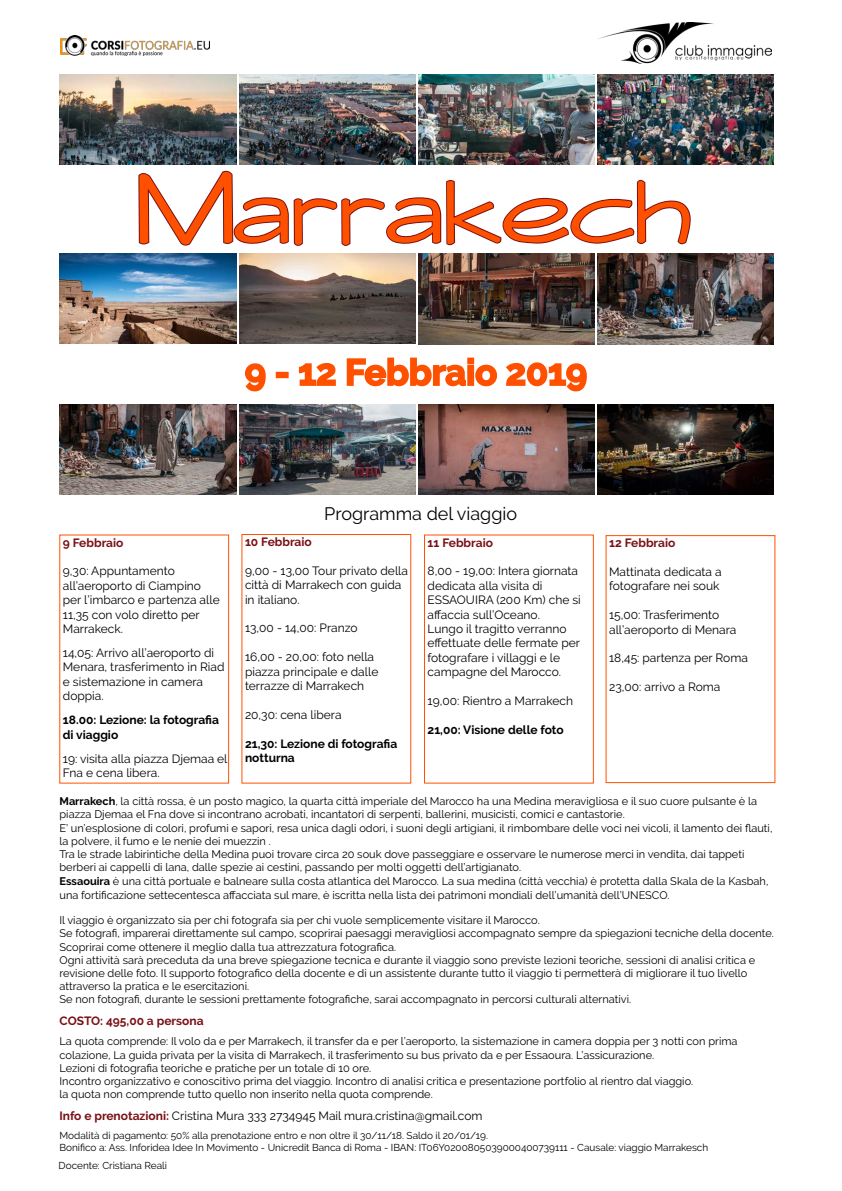
<style>
.page{position:relative;width:842px;height:1191px;background:#fff}
.page>*{position:absolute;margin:0;border:0;box-sizing:border-box;transform-origin:0 0}
.t1{font:120px "Whitehall";color:#ff5000}
.t2{font:700 36px "Raleway";color:#ff5000}
.t3{font:18px "Raleway";color:#000}
.t4{font:12px/14.4px "Raleway";color:#000}
.t5{font:700 12px/14.4px "Raleway";color:#000}
.t6{font:700 12px "Raleway";color:#791015}
.t7{font:11px/13.2px "Raleway";color:#000}
.t8{font:10px/12px "Raleway";color:#000}
.s1{font-weight:700}
.s2{font-weight:700;color:#791015}
</style>
<div class="page">
<svg style="left:138px;top:171px;width:553px;height:74px"></svg>
<svg style="left:245px;top:363px;width:21px;height:29px"></svg>
<div style="left:276px;top:372px;width:13px;height:6px;border:2px solid #ff5000"></div>
<svg style="left:298px;top:363px;width:38px;height:23px"></svg>
<svg style="left:346px;top:357px;width:152px;height:30px"></svg>
<svg style="left:506px;top:362px;width:81px;height:30px"></svg>
<img style="left:60px;top:74px;width:176px;height:91px">
<img style="left:597px;top:74px;width:177px;height:91px">
<img style="left:60px;top:253px;width:176px;height:91px">
<img style="left:239px;top:74px;width:177px;height:91px">
<img style="left:418px;top:74px;width:176px;height:91px">
<img style="left:597px;top:404px;width:177px;height:90px">
<img style="left:239px;top:404px;width:177px;height:91px">
<div style="left:60px;top:535px;width:169px;height:248px;border:1px solid #ff5000"></div>
<div style="left:424px;top:535px;width:170px;height:248px;border:1px solid #ff5000"></div>
<div style="left:606px;top:535px;width:169px;height:248px;border:1px solid #ff5000"></div>
<img style="left:60px;top:404px;width:176px;height:91px">
<img style="left:239px;top:253px;width:177px;height:91px">
<img style="left:598px;top:23px;width:173px;height:40px">
<img style="left:60px;top:36px;width:149px;height:19px">
<img style="left:418px;top:404px;width:177px;height:91px">
<img style="left:419px;top:254px;width:176px;height:90px">
<img style="left:597px;top:254px;width:177px;height:90px">
<h1 class="t1" style="left:138px;top:144px;width:555px">Marrakech</h1>
<h2 class="t2" style="left:245px;top:352px;width:344px">9 - 12 Febbraio 2019</h2>
<p class="t6" style="left:63px;top:535px;width:62px">9 Febbraio</p>
<p class="t4" style="left:63px;top:564px;width:158px">9,30: Appuntamento all’aeroporto di Ciampino per l’imbarco e partenza alle<br>11,35 con volo diretto per<br>Marrakeck.</p>
<p class="t4" style="left:63px;top:645px;width:163px">14,05: Arrivo all’aeroporto di<br>Menara, trasferimento in Riad e sistemazione in camera doppia.</p>
<p class="t5" style="left:63px;top:713px;width:158px">18.00: Lezione: la fotografia di viaggio</p>
<p class="t4" style="left:63px;top:751px;width:166px">19: visita alla piazza Djemaa el<br>Fna e cena libera.</p>
<h3 class="t3" style="left:324px;top:503px;width:194px">Programma del viaggio</h3>
<p class="t6" style="left:245px;top:535px;width:68px">10 Febbraio</p>
<p class="t4" style="left:245px;top:563px;width:165px">9,00 - 13,00 Tour privato della città di Marrakech con guida in italiano.</p>
<p class="t4" style="left:245px;top:621px;width:114px">13,00 - 14,00: Pranzo</p>
<p class="t4" style="left:245px;top:650px;width:135px">16,00 - 20,00: foto nella piazza principale e dalle terrazze di Marrakech</p>
<p class="t4" style="left:245px;top:707px;width:98px">20,30: cena libera</p>
<p class="t5" style="left:245px;top:736px;width:154px">21,30: Lezione di fotografia notturna</p>
<p class="t6" style="left:428px;top:535px;width:67px">11 Febbraio</p>
<p class="t4" style="left:428px;top:564px;width:155px">8,00 - 19,00: Intera giornata dedicata alla visita di<br>ESSAOUIRA (200 Km) che si affaccia sull’Oceano.<br>Lungo il tragitto verranno effettuate delle fermate per fotografare i villaggi e le campagne del Marocco.</p>
<p class="t4" style="left:428px;top:693px;width:147px">19,00: Rientro a Marrakech</p>
<p class="t5" style="left:428px;top:722px;width:138px">21,00: Visione delle foto</p>
<p class="t6" style="left:609px;top:536px;width:68px">12 Febbraio</p>
<p class="t4" style="left:609px;top:564px;width:114px">Mattinata dedicata a fotografare nei souk</p>
<p class="t4" style="left:609px;top:607px;width:129px">15,00: Trasferimento all’aeroporto di Menara</p>
<p class="t4" style="left:609px;top:651px;width:140px">18,45: partenza per Roma</p>
<p class="t4" style="left:609px;top:679px;width:113px">23,00: arrivo a Roma</p>
<p class="t7" style="left:60px;top:794px;width:714px"><span class="s1">Marrakech</span>, la città rossa, è un posto magico, la quarta città imperiale del Marocco ha una Medina meravigliosa e il suo cuore pulsante è la piazza Djemaa el Fna dove si incontrano acrobati, incantatori di serpenti, ballerini, musicisti, comici e cantastorie.<br>E’ un’esplosione di colori, profumi e sapori, resa unica dagli odori, i suoni degli artigiani, il rimbombare delle voci nei vicoli, il lamento dei flauti, la polvere, il fumo e le nenie dei muezzin .<br>Tra le strade labirintiche della Medina puoi trovare circa 20 souk dove passeggiare e osservare le numerose merci in vendita, dai tappeti berberi ai cappelli di lana, dalle spezie ai cestini, passando per molti oggetti dell’artigianato.<br><span class="s1">Essaouira</span> è una città portuale e balneare sulla costa atlantica del Marocco. La sua medina (città vecchia) è protetta dalla Skala de la Kasbah,</p>
<p class="t7" style="left:60px;top:888px;width:611px">una fortificazione settecentesca affacciata sul mare, è iscritta nella lista dei patrimoni mondiali dell’umanità dell’UNESCO.</p>
<p class="t7" style="left:60px;top:913px;width:716px">Il viaggio è organizzato sia per chi fotografa sia per chi vuole semplicemente visitare il Marocco.<br>Se fotografi, imparerai direttamente sul campo, scoprirai paesaggi meravigliosi accompagnato sempre da spiegazioni tecniche della docente.<br>Scoprirai come ottenere il meglio dalla tua attrezzatura fotografica.<br>Ogni attività sarà preceduta da una breve spiegazione tecnica e durante il viaggio sono previste lezioni teoriche, sessioni di analisi critica e revisione delle foto. Il supporto fotografico della docente e di un assistente durante tutto il viaggio ti permetterà di migliorare il tuo livello attraverso la pratica e le esercitazioni.<br>Se non fotografi, durante le sessioni prettamente fotografiche, sarai accompagnato in percorsi culturali alternativi.</p>
<p class="t6" style="left:60px;top:1014px;width:146px">COSTO: 495,00 a persona</p>
<p class="t7" style="left:60px;top:1034px;width:679px">La quota comprende: Il volo da e per Marrakech, il transfer da e per l’aeroporto, la sistemazione in camera doppia per 3 notti con prima colazione, La guida privata per la visita di Marrakech, il trasferimento su bus privato da e per Essaoura. L’assicurazione.<br>Lezioni di fotografia teoriche e pratiche per un totale di 10 ore.<br>Incontro organizzativo e conoscitivo prima del viaggio. Incontro di analisi critica e presentazione portfolio al rientro dal viaggio.<br>la quota non comprende tutto quello non inserito nella quota comprende.</p>
<p class="t4" style="left:60px;top:1108px;width:425px"><span class="s2">Info e prenotazioni:</span> Cristina Mura 333 2734945 Mail mura.cristina@gmail.com</p>
<p class="t8" style="left:60px;top:1129px;width:650px">Modalità di pagamento: 50% alla prenotazione entro e non oltre il 30/11/18. Saldo il 20/01/19.<br>Bonifico a: Ass. Inforidea Idee In Movimento - Unicredit Banca di Roma - IBAN: IT06Y0200805039000400739111 - Causale: viaggio Marrakesch</p>
<p class="t8" style="left:59px;top:1159px;width:110px">Docente: Cristiana Reali</p>
</div>
